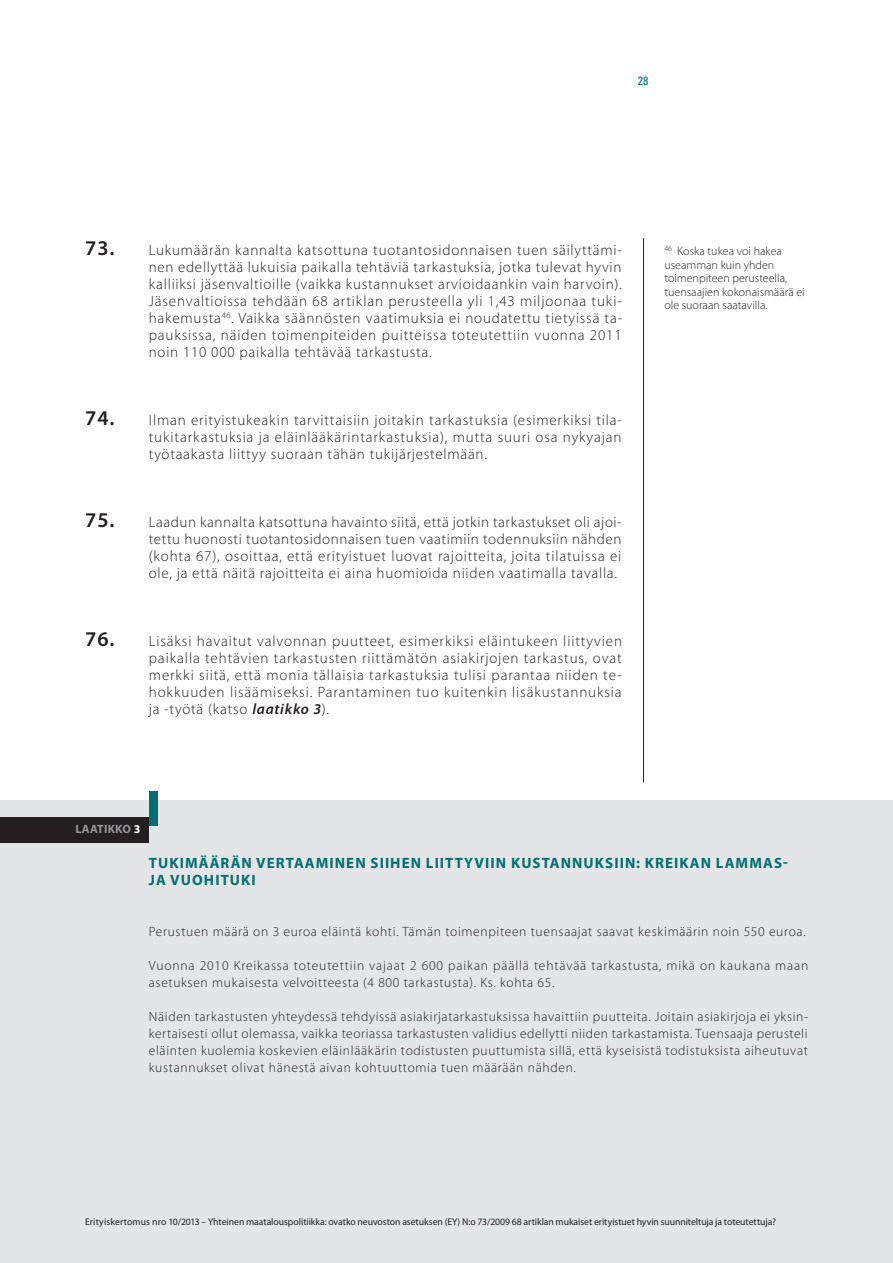
<style>
.page{position:relative;width:893px;height:1263px;background:#fff}
.page>*{position:absolute;margin:0;border:0;box-sizing:border-box;transform-origin:0 0}
.t1{font:300 15px/17px "Myriad Pro";letter-spacing:.05em;color:#231f20;text-align:justify}
.t2{font:700 15px/17px "Myriad Pro";letter-spacing:.07em;color:#017072}
.t3{font:300 13.5px/17px "Myriad Pro";letter-spacing:.05em;color:#231f20}
.t4{font:300 12px/13.5px "Myriad Pro";color:#231f20}
.t5{font:700 12px "Myriad Pro";letter-spacing:.02em;color:#939598}
.t6{font:condensed 12px "Univers LT Std";color:#017072}
.t7{font:9.75px "Myriad Pro";letter-spacing:-.005em;color:#231f20}
.s1{font-weight:600;font-size:21px}
.s2{font-weight:600;font-style:italic}
.s3{color:#fff}
</style>
<div class="page">
<div style="left:0;top:1174px;width:893px;height:89px;background:#e4e5e7"></div>
<hr style="left:643px;top:238px;width:1px;height:544px;background:#231f20">
<div style="left:0;top:800px;width:893px;height:408px;background:#e4e5e7"></div>
<div style="left:0;top:817px;width:149px;height:25px;background:#231f20"></div>
<div style="left:149px;top:791px;width:8px;height:34px;background:#017072"></div>
<p class="t6" style="left:638px;top:73px;width:12px">28</p>
<p class="t1" style="left:149px;top:242px;width:475px;text-indent:-64px"><span class="s1">73.</span> Lukumäärän kannalta katsottuna tuotantosidonnaisen tuen säilyttämi&shy;nen edellyttää lukuisia paikalla tehtäviä tarkastuksia, jotka tulevat hyvin kalliiksi jäsenvaltioille (vaikka kustannukset arvioidaankin vain harvoin).<br>Jäsenvaltioissa tehdään 68 artiklan perusteella yli 1,43 miljoonaa tuki&shy;hakemusta<sup>46</sup>. Vaikka säännösten vaatimuksia ei noudatettu tietyissä ta&shy;pauksissa, näiden toimenpiteiden puitteissa toteutettiin vuonna 2011 noin 110 000 paikalla tehtävää tarkastusta.</p>
<p class="t1" style="left:149px;top:412px;width:475px;text-indent:-64px"><span class="s1">74.</span> Ilman erityistukeakin tarvittaisiin joitakin tarkastuksia (esimerkiksi tila&shy;tukitarkastuksia ja eläinlääkärintarkastuksia), mutta suuri osa nykyajan työtaakasta liittyy suoraan tähän tukijärjestelmään.</p>
<p class="t1" style="left:149px;top:514px;width:474px;text-indent:-64px"><span class="s1">75.</span> Laadun kannalta katsottuna havainto siitä, että jotkin tarkastukset oli ajoi&shy;tettu huonosti tuotantosidonnaisen tuen vaatimiin todennuksiin nähden (kohta 67), osoittaa, että erityistuet luovat rajoitteita, joita tilatuissa ei ole, ja että näitä rajoitteita ei aina huomioida niiden vaatimalla tavalla.</p>
<p class="t1" style="left:149px;top:633px;width:475px;text-indent:-64px"><span class="s1">76.</span> Lisäksi havaitut valvonnan puutteet, esimerkiksi eläintukeen liittyvien paikalla tehtävien tarkastusten riittämätön asiakirjojen tarkastus, ovat merkki siitä, että monia tällaisia tarkastuksia tulisi parantaa niiden te&shy;hokkuuden lisäämiseksi. Parantaminen tuo kuitenkin lisäkustannuksia ja -työtä (katso <span class="s2">laatikko 3</span>).</p>
<p class="t4" style="left:664px;top:244px;width:142px"><sup>46</sup> Koska tukea voi hakea useamman kuin yhden toimenpiteen perusteella, tuensaajien kokonaismäärä ei ole suoraan saatavilla.</p>
<p class="t5" style="left:76px;top:823px;width:66px">LAATIKKO <span class="s3">3</span></p>
<p class="t2" style="left:149px;top:854px;width:640px">TUKIMÄÄRÄN VERTAAMINEN SII HEN LIITTYVII N KUSTANNUKSII N: KREIKAN LAMMAS-<br>JA VUOHITUKI</p>
<p class="t3" style="left:149px;top:922px;width:658px">Perustuen määrä on 3 euroa eläintä kohti. Tämän toimenpiteen tuensaajat saavat keskimäärin noin 550 euroa.</p>
<p class="t3" style="left:149px;top:956px;width:661px">Vuonna 2010 Kreikassa toteutettiin vajaat 2 600 paikan päällä tehtävää tarkastusta, mikä on kaukana maan asetuksen mukaisesta velvoitteesta (4 800 tarkastusta). Ks. kohta 65.</p>
<p class="t3" style="left:149px;top:1007px;width:661px;text-align:justify">Näiden tarkastusten yhteydessä tehdyissä asiakirjatarkastuksissa havaittiin puutteita. Joitain asiakirjoja ei yksin&shy;kertaisesti ollut olemassa, vaikka teoriassa tarkastusten validius edellytti niiden tarkastamista. Tuensaaja perusteli eläinten kuolemia koskevien eläinlääkärin todistusten puuttumista sillä, että kyseisistä todistuksista aiheutuvat kustannukset olivat hänestä aivan kohtuuttomia tuen määrään nähden.</p>
<p class="t7" style="left:85px;top:1216px;width:692px">Erityiskertomus nro 10/2013 – Yhteinen maatalouspolitiikka: ovatko neuvoston asetuksen (EY) N:o 73/2009 68 artiklan mukaiset erityistuet hyvin suunniteltuja ja toteutettuja?</p>
</div>
